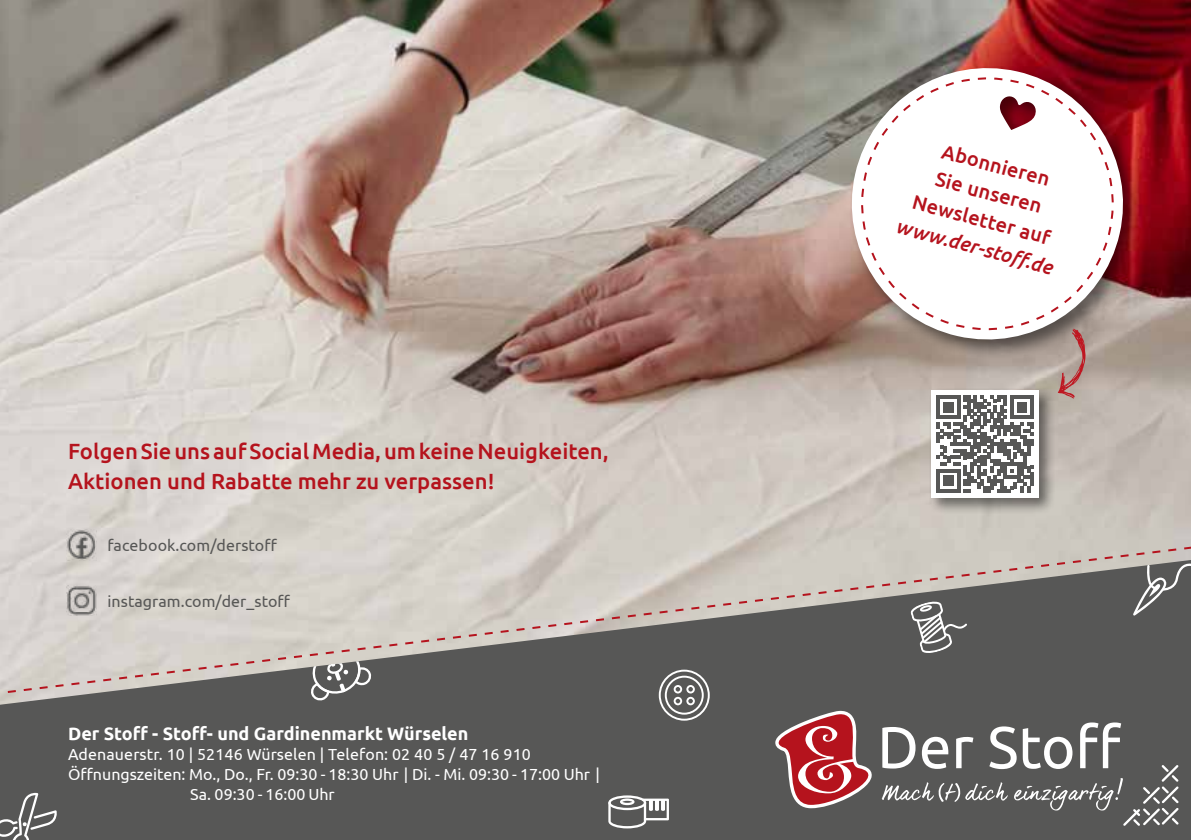
<style>
.page{position:relative;width:1191px;height:840px;background:#fff}
.page>*{position:absolute;margin:0;border:0;box-sizing:border-box;transform-origin:0 0}
.t1{font:500 22px/30px "Ubuntu";color:#b5131d}
.t2{font:500 20px/28px "Ubuntu";color:#b5131d;text-align:center}
.t3{font:italic 500 20px "Ubuntu";color:#b5131d}
.t4{font:700 18px "Ubuntu";color:#fff}
.t5{font:16px "Ubuntu";color:#fff}
.t6{font:16px "Ubuntu";letter-spacing:.005em;color:#575756}
</style>
<div class="page">
<img style="left:0;top:0;width:1191px;height:543px">
<div style="left:928px;top:386px;width:128px;height:128px;background:#000;opacity:.5"></div>
<div style="left:931px;top:390px;width:108px;height:107px;background:#fff"></div>
<div style="left:0;top:697px;width:1191px;height:142px;background:#575756"></div>
<div style="left:848px;top:64px;width:295px;height:295px;background:#000;opacity:.5"></div>
<svg style="left:838px;top:55px;width:298px;height:297px;background:#95615d"></svg>
<svg style="left:1103px;top:94px;width:23px;height:159px"></svg>
<svg style="left:877px;top:65px;width:159px;height:23px"></svg>
<svg style="left:848px;top:154px;width:23px;height:159px"></svg>
<svg style="left:871px;top:88px;width:232px;height:231px"></svg>
<svg style="left:0;top:543px;width:1191px;height:154px;background:#a29e99"></svg>
<svg style="left:0;top:792px;width:59px;height:47px;background:#737373"></svg>
<svg style="left:1133px;top:562px;width:58px;height:53px;background:#717170"></svg>
<svg style="left:608px;top:795px;width:61px;height:33px"></svg>
<svg style="left:909px;top:600px;width:58px;height:53px;background:#7a7a79"></svg>
<svg style="left:659px;top:669px;width:50px;height:51px"></svg>
<svg style="left:310px;top:659px;width:62px;height:42px;background:#848482"></svg>
<img style="left:66px;top:585px;width:31px;height:30px">
<img style="left:66px;top:529px;width:31px;height:31px">
<svg style="left:936px;top:266px;width:161px;height:226px"></svg>
<svg style="left:758px;top:710px;width:420px;height:115px;background:#786969"></svg>
<h1 class="t1" style="left:68px;top:434px;width:542px">Folgen Sie uns auf Social Media, um keine Neuigkeiten,<br>Aktionen und Rabatte mehr zu verpassen!</h1>
<p class="t6" style="left:107px;top:535px;width:171px">facebook.com/derstoff</p>
<p class="t6" style="left:107px;top:591px;width:184px">instagram.com/der_stoff</p>
<p class="t4" style="left:68px;top:722px;width:402px">Der Stoff - Stoff- und Gardinenmarkt Würselen</p>
<p class="t5" style="left:68px;top:744px;width:464px">Adenauerstr. 10 | 52146 Würselen | Telefon: 02 40 5 / 47 16 910</p>
<p class="t5" style="left:68px;top:764px;width:533px">Öffnungszeiten: Mo., Do., Fr. 09:30 - 18:30 Uhr | Di. - Mi. 09:30 - 17:00 Uhr |</p>
<p class="t5" style="left:190px;top:784px;width:146px">Sa. 09:30 - 16:00 Uhr</p>
<p class="t2" style="left:931px;top:132px;width:143px;rotate:15deg">Abonnieren<br>Sie unseren<br>Newsletter auf</p>
<p class="t3" style="left:899px;top:213px;width:163px;rotate:15deg">www.der-stoff.de</p>
</div>
